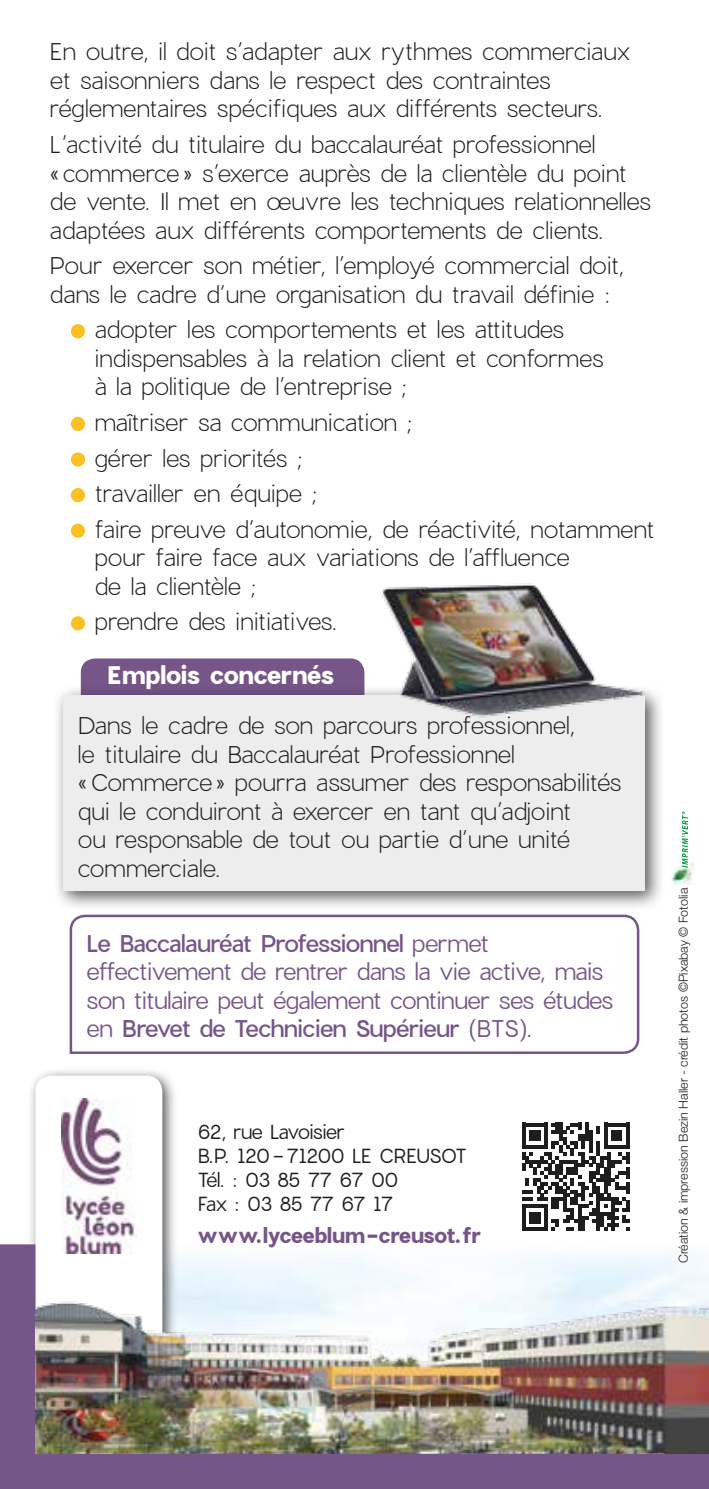
<style>
.page{position:relative;width:709px;height:1489px;background:#fff}
.page>*{position:absolute;margin:0;border:0;box-sizing:border-box;transform-origin:0 0}
.t1{font:700 25px "Charlevoix Pro";letter-spacing:-.02em;color:#fff}
.t2{font:300 23.75px/28.5px "Charlevoix Pro";letter-spacing:-.02em;color:#1d1d1b}
.t3{font:23.75px/28.5px "Charlevoix Pro";letter-spacing:-.04em;color:#765689}
.t4{font:700 21.25px "Charlevoix Pro";letter-spacing:-.02em;color:#765689}
.t5{font:20px/24px "Charlevoix Pro";letter-spacing:-.055em;color:#1d1d1b}
.t6{font:300 12.5px "Helvetica Neue LT Std";color:#1d1d1b}
.s1{font-weight:500}
</style>
<div class="page">
<div style="left:27px;top:1067px;width:151px;height:421px;background:#1d1d1b;opacity:.75"></div>
<svg style="left:35px;top:1075px;width:127px;height:169px"></svg>
<img style="left:61px;top:1098px;width:76px;height:146px">
<svg style="left:0;top:1244px;width:709px;height:244px"></svg>
<div style="left:81px;top:658px;width:283px;height:57px;background:#765689;border-radius:14px"></div>
<div style="left:53px;top:685px;width:612px;height:226px;background:#1d1d1b;opacity:.75"></div>
<div style="left:63px;top:695px;width:581px;height:196px;background:#ededed"></div>
<img style="left:671px;top:863px;width:22px;height:21px">
<svg style="left:682px;top:811px;width:6px;height:56px"></svg>
<img style="left:375px;top:583px;width:276px;height:140px">
<svg style="left:522px;top:1122px;width:107px;height:108px"></svg>
<div style="left:71px;top:324px;width:14px;height:14px;background:#fcbf24;border-radius:50%"></div>
<div style="left:71px;top:417px;width:14px;height:14px;background:#fcbf24;border-radius:50%"></div>
<div style="left:71px;top:452px;width:14px;height:14px;background:#fcbf24;border-radius:50%"></div>
<div style="left:71px;top:488px;width:14px;height:14px;background:#fcbf24;border-radius:50%"></div>
<div style="left:71px;top:523px;width:14px;height:15px;background:#fcbf24;border-radius:50%"></div>
<div style="left:71px;top:616px;width:14px;height:14px;background:#fcbf24;border-radius:50%"></div>
<img style="left:35px;top:1293px;width:674px;height:160px">
<svg style="left:69px;top:914px;width:571px;height:140px"></svg>
<p class="t2" style="left:50px;top:38px;width:582px">En outre, il doit s’adapter aux rythmes commerciaux et saisonniers dans le respect des contraintes réglementaires spécifiques aux différents secteurs.</p>
<p class="t2" style="left:50px;top:130px;width:603px">L’activité du titulaire du baccalauréat professionnel «commerce» s’exerce auprès de la clientèle du point de vente. Il met en œuvre les techniques relationnelles adaptées aux différents comportements de clients.</p>
<p class="t2" style="left:50px;top:251px;width:576px">Pour exercer son métier, l’employé commercial doit, dans le cadre d’une organisation du travail définie :</p>
<p class="t2" style="left:94px;top:315px;width:511px">adopter les comportements et les attitudes indispensables à la relation client et conformes à la politique de l’entreprise ;</p>
<p class="t2" style="left:94px;top:404px;width:561px;line-height:35.5px">maîtriser sa communication ;<br>gérer les priorités ;<br>travailler en équipe ;<br>faire preuve d’autonomie, de réactivité, notamment</p>
<p class="t2" style="left:94px;top:543px;width:477px">pour faire face aux variations de l’affluence de la clientèle ;</p>
<p class="t2" style="left:94px;top:607px;width:245px">prendre des initiatives.</p>
<p class="t1" style="left:107px;top:658px;width:229px">Emplois concernés</p>
<p class="t2" style="left:77px;top:711px;width:545px">Dans le cadre de son parcours professionnel,<br>le titulaire du Baccalauréat Professionnel «Commerce» pourra assumer des responsabilités qui le conduiront à exercer en tant qu’adjoint<br>ou responsable de tout ou partie d’une unité commerciale.</p>
<p class="t3" style="left:86px;top:929px;width:528px"><span class="s1">Le Baccalauréat Professionnel</span> permet effectivement de rentrer dans la vie active, mais son titulaire peut également continuer ses études en <span class="s1">Brevet de Technicien Supérieur</span> (BTS).</p>
<p class="t5" style="left:197px;top:1119px;width:271px">62, rue Lavoisier<br>B.P. 120-71200 LE CREUSOT<br>Tél. : 03 85 77 67 00<br>Fax : 03 85 77 67 17</p>
<p class="t4" style="left:197px;top:1221px;width:285px">www.lyceeblum-creusot.fr</p>
<p class="t6" style="left:675px;top:1263px;width:377px;rotate:-90deg">Création &amp; impression Bezin Haller - crédit photos ©Pixabay © Fotolia</p>
</div>
